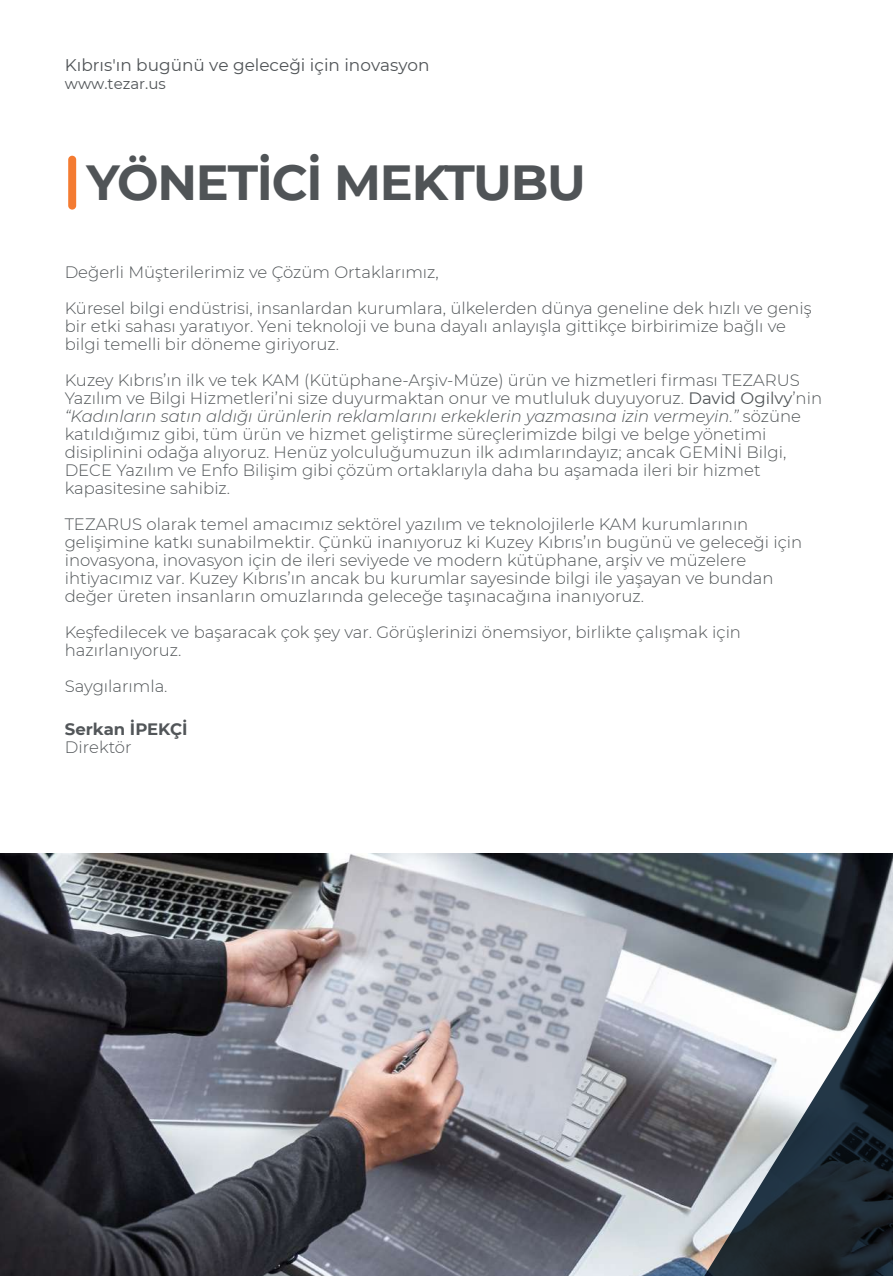
<style>
.page{position:relative;width:893px;height:1276px;background:#fff}
.page>*{position:absolute;margin:0;border:0;box-sizing:border-box;transform-origin:0 0}
.t1{font:700 49.2px "Montserrat";letter-spacing:-.025em;color:#505457}
.t2{font:16.95px "Montserrat";color:#505457}
.t3{font:300 16.5px/18px "Montserrat";color:#515558}
.t4{font:700 16.5px "Montserrat";color:#525659}
.t5{font:300 16.5px "Montserrat";color:#525659}
.t6{font:15px "Montserrat";color:#505457}
.s1{font-weight:400}
.s2{font-style:italic}
</style>
<div class="page">
<img style="left:0;top:853px;width:893px;height:423px">
<svg style="left:704px;top:932px;width:189px;height:344px;background:#686e74"></svg>
<div style="left:68px;top:156px;width:8px;height:54px;background:#f47b31;border-radius:4px"></div>
<p class="t2" style="left:65px;top:53px;width:366px">Kıbrıs'ın bugünü ve geleceği için inovasyon</p>
<p class="t6" style="left:65px;top:73px;width:103px">www.tezar.us</p>
<h1 class="t1" style="left:87px;top:147px;width:501px">YÖNETİCİ MEKTUBU</h1>
<p class="t3" style="left:65px;top:254px;width:748px;line-height:36px">Değerli Müşterilerimiz ve Çözüm Ortaklarımız,<br>Küresel bilgi endüstrisi, insanlardan kurumlara, ülkelerden dünya geneline dek hızlı ve geniş</p>
<p class="t3" style="left:65px;top:317px;width:723px">bir etki sahası yaratıyor. Yeni teknoloji ve buna dayalı anlayışla gittikçe birbirimize bağlı ve bilgi temelli bir döneme giriyoruz.</p>
<p class="t3" style="left:65px;top:371px;width:759px">Kuzey Kıbrıs’ın ilk ve tek KAM (Kütüphane-Arşiv-Müze) ürün ve hizmetleri firması TEZARUS Yazılım ve Bilgi Hizmetleri’ni size duyurmaktan onur ve mutluluk duyuyoruz. <span class="s1">David Ogilvy</span>’nin <span class="s2">“Kadınların satın aldığı ürünlerin reklamlarını erkeklerin yazmasına izin vermeyin.”</span> sözüne katıldığımız gibi, tüm ürün ve hizmet geliştirme süreçlerimizde bilgi ve belge yönetimi disiplinini odağa alıyoruz. Henüz yolculuğumuzun ilk adımlarındayız; ancak GEMİNİ Bilgi, DECE Yazılım ve Enfo Bilişim gibi çözüm ortaklarıyla daha bu aşamada ileri bir hizmet kapasitesine sahibiz.</p>
<p class="t3" style="left:65px;top:515px;width:739px">TEZARUS olarak temel amacımız sektörel yazılım ve teknolojilerle KAM kurumlarının gelişimine katkı sunabilmektir. Çünkü inanıyoruz ki Kuzey Kıbrıs’ın bugünü ve geleceği için inovasyona, inovasyon için de ileri seviyede ve modern kütüphane, arşiv ve müzelere ihtiyacımız var. Kuzey Kıbrıs’ın ancak bu kurumlar sayesinde bilgi ile yaşayan ve bundan değer üreten insanların omuzlarında geleceğe taşınacağına inanıyoruz.</p>
<p class="t3" style="left:65px;top:623px;width:678px">Keşfedilecek ve başaracak çok şey var. Görüşlerinizi önemsiyor, birlikte çalışmak için hazırlanıyoruz.</p>
<p class="t3" style="left:65px;top:677px;width:104px">Saygılarımla.</p>
<p class="t4" style="left:65px;top:717px;width:124px">Serkan İPEKÇİ</p>
<p class="t5" style="left:65px;top:736px;width:68px">Direktör</p>
</div>
